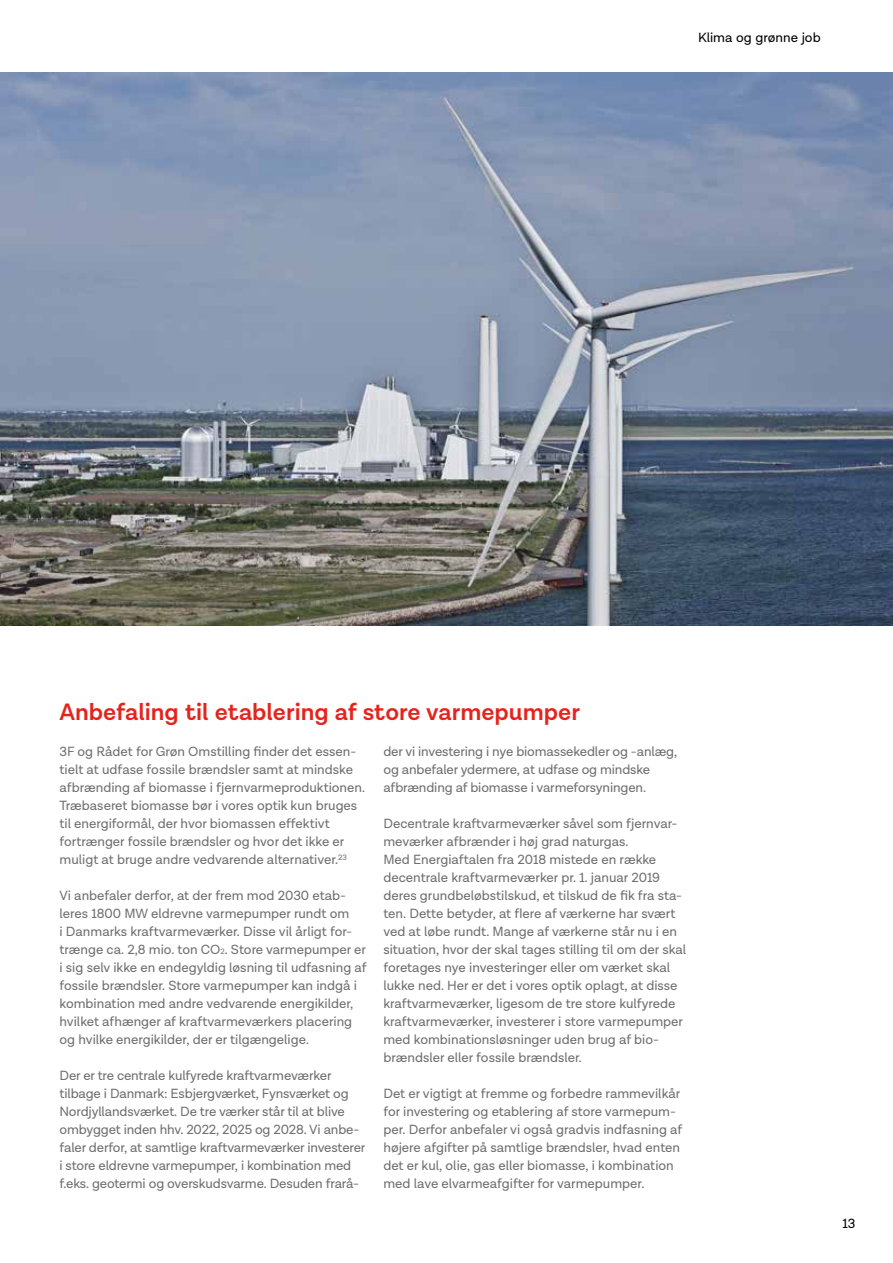
<style>
.page{position:relative;width:893px;height:1263px;background:#fff}
.page>*{position:absolute;margin:0;border:0;box-sizing:border-box;transform-origin:0 0}
.t1{font:600 24px "Lota Grotesque Alt 1";color:#e5231b}
.t2{font:13.5px/18px "Lota Grotesque";color:#706f6f}
.t3{font:13.5px "Lota Grotesque";color:#000}
.s1{font-size:7.8px}
</style>
<div class="page">
<img style="left:0;top:72px;width:893px;height:553px">
<p class="t3" style="left:698px;top:30px;width:124px">Klima og grønne job</p>
<h1 class="t1" style="left:60px;top:698px;width:522px">Anbefaling til etablering af store varmepumper</h1>
<p class="t2" style="left:60px;top:743px;width:307px">3F og Rådet for Grøn Omstilling finder det essen&shy;tielt at udfase fossile brændsler samt at mindske afbrænding af biomasse i fjernvarmeproduktionen.<br>Træbaseret biomasse bør i vores optik kun bruges til energiformål, der hvor biomassen effektivt fortrænger fossile brændsler og hvor det ikke er muligt at bruge andre vedvarende alternativer.<sup>23</sup></p>
<p class="t2" style="left:60px;top:887px;width:309px">Vi anbefaler derfor, at der frem mod 2030 etab&shy;leres 1800 MW eldrevne varmepumper rundt om<br>i Danmarks kraftvarmeværker. Disse vil årligt for&shy;trænge ca. 2,8 mio. ton CO<span class="s1">2</span>. Store varmepumper er i sig selv ikke en endegyldig løsning til udfasning af fossile brændsler. Store varmepumper kan indgå i kombination med andre vedvarende energikilder, hvilket afhænger af kraftvarmeværkers placering og hvilke energikilder, der er tilgængelige.</p>
<p class="t2" style="left:60px;top:1067px;width:307px">Der er tre centrale kulfyrede kraftvarmeværker tilbage i Danmark: Esbjergværket, Fynsværket og Nordjyllandsværket. De tre værker står til at blive ombygget inden hhv. 2022, 2025 og 2028. Vi anbe&shy;faler derfor, at samtlige kraftvarmeværker investerer i store eldrevne varmepumper, i kombination med f.eks. geotermi og overskudsvarme. Desuden frarå-</p>
<p class="t2" style="left:383px;top:743px;width:295px">der vi investering i nye biomassekedler og -anlæg, og anbefaler ydermere, at udfase og mindske afbrænding af biomasse i varmeforsyningen.</p>
<p class="t2" style="left:383px;top:815px;width:304px">Decentrale kraftvarmeværker såvel som fjernvar&shy;meværker afbrænder i høj grad naturgas.<br>Med Energiaftalen fra 2018 mistede en række decentrale kraftvarmeværker pr. 1. januar 2019 deres grundbeløbstilskud, et tilskud de fik fra sta&shy;ten. Dette betyder, at flere af værkerne har svært ved at løbe rundt. Mange af værkerne står nu i en situation, hvor der skal tages stilling til om der skal foretages nye investeringer eller om værket skal lukke ned. Her er det i vores optik oplagt, at disse kraftvarmeværker, ligesom de tre store kulfyrede kraftvarmeværker, investerer i store varmepumper med kombinationsløsninger uden brug af bio&shy;brændsler eller fossile brændsler.</p>
<p class="t2" style="left:383px;top:1085px;width:300px">Det er vigtigt at fremme og forbedre rammevilkår for investering og etablering af store varmepum&shy;per. Derfor anbefaler vi også gradvis indfasning af højere afgifter på samtlige brændsler, hvad enten det er kul, olie, gas eller biomasse, i kombination med lave elvarmeafgifter for varmepumper.</p>
<p class="t3" style="left:842px;top:1216px;width:14px">13</p>
</div>
